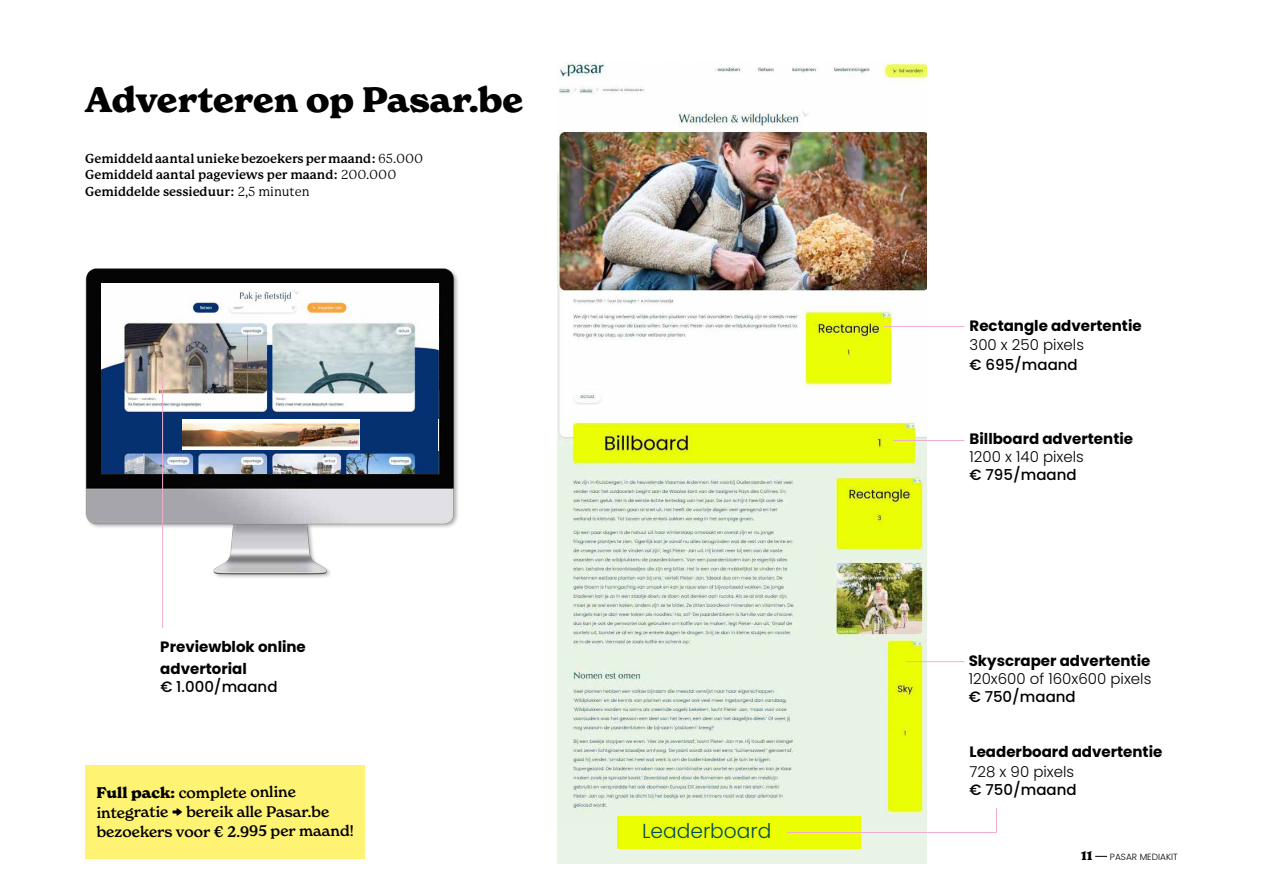
<style>
.page{position:relative;width:1263px;height:893px;background:#fff}
.page>*{position:absolute;margin:0;border:0;box-sizing:border-box;transform-origin:0 0}
.t1{font:700 34.5px "New Spirit";color:#000}
.t2{font:300 20.25px "Poppins";color:#024d51}
.t3{font:700 19.95px "New Spirit";color:#000}
.t4{font:700 15px/21.6px "Poppins";color:#000}
.t5{font:500 15px/19.5px "New Spirit";letter-spacing:-.005em;color:#000}
.t6{font:300 15px "Poppins";color:#000}
.t7{font:500 15px "Poppins";color:#000}
.t8{font:700 12.75px/16.5px "P22 Mackinac Pro";color:#000}
.t9{font:700 12px "New Spirit";color:#000}
.t10{font:300 9px "Poppins";color:#000}
.s1{font-weight:400}
.s2{font-weight:700}
</style>
<div class="page">
<div style="left:557px;top:756px;width:370px;height:108px;background:#e9f4e6"></div>
<div style="left:85px;top:765px;width:279px;height:93px;background:#fff374"></div>
<img style="left:85px;top:268px;width:373px;height:310px">
<img style="left:102px;top:283px;width:336px;height:135px">
<img style="left:102px;top:451px;width:336px;height:22px">
<div style="left:102px;top:418px;width:336px;height:33px;background:#053170"></div>
<div style="left:182px;top:419px;width:178px;height:30px;background:linear-gradient(to right,#fff,#fff)"></div>
<img style="left:182px;top:423px;width:178px;height:23px">
<hr style="left:162px;top:375px;width:1px;height:253px;background:#f1adce">
<img style="left:557px;top:60px;width:370px;height:757px">
<div style="left:617px;top:817px;width:244px;height:32px;background:#ebfe02"></div>
<hr style="left:884px;top:326px;width:80px;height:1px;background:#f1adce">
<hr style="left:893px;top:440px;width:71px;height:1px;background:#f1adce">
<hr style="left:906px;top:661px;width:58px;height:1px;background:#f1adce">
<hr style="left:787px;top:832px;width:210px;height:1px;background:#f1adce">
<svg style="left:996px;top:808px;width:1px;height:24px"></svg>
<svg style="left:1095px;top:856px;width:12px;height:1px"></svg>
<h1 class="t1" style="left:85px;top:78px;width:440px">Adverteren op Pasar.be</h1>
<p class="t8" style="left:85px;top:150px;width:340px">Gemiddeld aantal unieke bezoekers per maand: <span class="s1">65.000<br></span>Gemiddeld aantal pageviews per maand: <span class="s1">200.000<br></span>Gemiddelde sessieduur: <span class="s1">2,5 minuten</span></p>
<h3 class="t3" style="left:49px;top:170px;width:55px">Logo</h3>
<p class="t4" style="left:160px;top:636px;width:147px">Previewblok online advertorial</p>
<p class="t7" style="left:160px;top:678px;width:119px">€ 1.000/maand</p>
<p class="t5" style="left:97px;top:782px;width:259px"><span class="s2">Full pack:</span> complete online integratie <span class="s2">→</span> bereik alle Pasar.be bezoekers voor € 2.995 per maand!</p>
<h2 class="t2" style="left:642px;top:819px;width:131px">Leaderboard</h2>
<p class="t4" style="left:969px;top:315px;width:174px">Rectangle advertentie</p>
<p class="t6" style="left:969px;top:336px;width:116px">300 x 250 pixels</p>
<p class="t7" style="left:969px;top:356px;width:110px">€ 695/maand</p>
<p class="t4" style="left:969px;top:428px;width:165px">Billboard advertentie</p>
<p class="t6" style="left:969px;top:448px;width:116px">1200 x 140 pixels</p>
<p class="t7" style="left:969px;top:466px;width:108px">€ 795/maand</p>
<p class="t4" style="left:969px;top:650px;width:183px">Skyscraper advertentie</p>
<p class="t6" style="left:969px;top:670px;width:184px">120x600 of 160x600 pixels</p>
<p class="t7" style="left:969px;top:688px;width:109px">€ 750/maand</p>
<p class="t4" style="left:969px;top:741px;width:194px">Leaderboard advertentie</p>
<p class="t6" style="left:969px;top:763px;width:106px">728 x 90 pixels</p>
<p class="t7" style="left:969px;top:781px;width:109px">€ 750/maand</p>
<p class="t9" style="left:1081px;top:848px;width:13px">11</p>
<p class="t10" style="left:1110px;top:851px;width:69px">PASAR MEDIAKIT</p>
</div>
